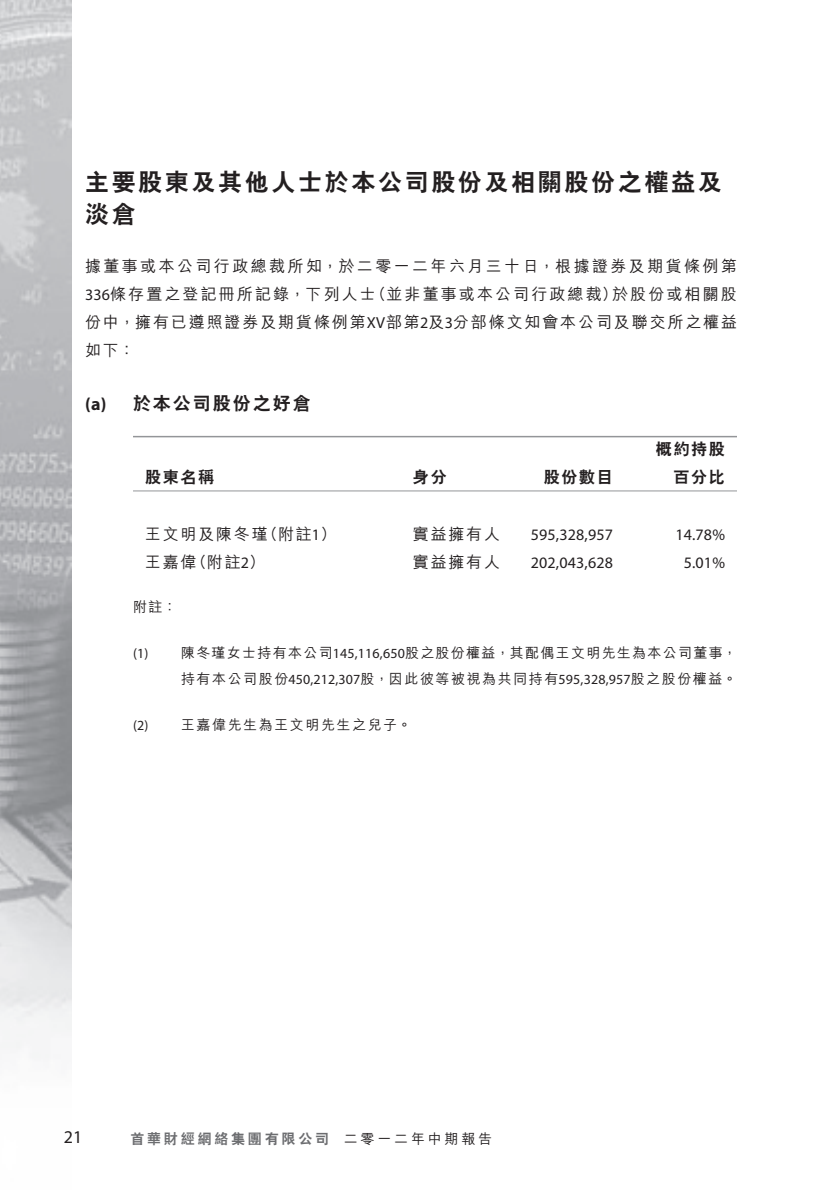
<style>
.page{position:relative;width:840px;height:1190px;background:#fff}
.page>*{position:absolute;margin:0;border:0;box-sizing:border-box;transform-origin:0 0}
.t1{font:24px/32px "C Hei 2 HK Xbold E Ten B5 H";letter-spacing:.11em;color:#231f20}
.t2{font:18px "C Hei 2 HK Xbold E Ten B5 H";letter-spacing:.11em;color:#231f20}
.t3{font:18px "Myriad Pro";color:#231f20}
.t4{font:16px/28px "M Hei HK Medium E Ten B5 H";letter-spacing:.115em;color:#231f20;text-align:justify}
.t5{font:16px "Myriad Pro";letter-spacing:.01em;color:#231f20}
.t6{font:16px/28px "C Hei 2 HK Xbold E Ten B5 H";letter-spacing:.11em;color:#231f20;text-align:right}
.t7{font:14px/26px "M Hei HK Medium E Ten B5 H";letter-spacing:.11em;color:#231f20;text-align:right}
.t8{font:14px "C Hei 2 HK Xbold E Ten B5 H";letter-spacing:.2em;color:#6c6d70}
.s1{font-family:"Myriad Pro"}
.s2{font-family:"Myriad Pro";font-weight:700}
.s3{font-family:"M Hei HK Medium E Ten B5 H";color:#231f20}
</style>
<div class="page">
<img style="left:0;top:0;width:72px;height:1058px">
<hr style="left:133px;top:436px;width:604px;height:1px;background:#939598">
<hr style="left:133px;top:490px;width:604px;height:1px;background:#939598">
<h1 class="t1" style="left:85px;top:169px;width:638px">主要股東及其他人士於本公司股份及相關股份之權益及淡倉</h1>
<p class="t4" style="left:85px;top:254px;width:654px">據董事或本公司行政總裁所知，於二零一二年六月三十日，根據證券及期貨條例第<span class="s1">336</span>條存置之登記冊所記錄，下列人士（並非董事或本公司行政總裁）於股份或相關股份中，擁有已遵照證券及期貨條例第<span class="s1">XV</span>部第<span class="s1">2</span>及<span class="s1">3</span>分部條文知會本公司及聯交所之權益如下：</p>
<p class="t2" style="left:85px;top:396px;width:227px"><span class="s2">(a)</span> 於本公司股份之好倉</p>
<p class="t6" style="left:145px;top:465px;width:71px">股東名稱</p>
<p class="t6" style="left:413px;top:465px;width:35px">身分</p>
<p class="t6" style="left:544px;top:465px;width:71px">股份數目</p>
<p class="t6" style="left:656px;top:437px;width:71px">概約持股百分比</p>
<p class="t4" style="left:145px;top:522px;width:193px">王文明及陳冬瑾（附註<span class="s1">1</span>）</p>
<p class="t4" style="left:413px;top:522px;width:89px">實益擁有人</p>
<p class="t5" style="left:531px;top:528px;width:84px">595,328,957</p>
<p class="t5" style="left:675px;top:528px;width:51px">14.78%</p>
<p class="t4" style="left:145px;top:550px;width:122px">王嘉偉（附註<span class="s1">2</span>）</p>
<p class="t4" style="left:413px;top:550px;width:89px">實益擁有人</p>
<p class="t5" style="left:531px;top:556px;width:84px">202,043,628</p>
<p class="t5" style="left:684px;top:556px;width:43px">5.01%</p>
<p class="t7" style="left:133px;top:596px;width:45px">附註：</p>
<p class="t7" style="left:133px;top:642px;width:605px"><span class="s1">(1)</span> 陳冬瑾女士持有本公司<span class="s1">145,116,650</span>股之股份權益，其配偶王文明先生為本公司董事，持有本公司股份<span class="s1">450,212,307</span>股，因此彼等被視為共同持有<span class="s1">595,328,957</span>股之股份權益。</p>
<p class="t7" style="left:133px;top:714px;width:280px"><span class="s1">(2)</span> 王嘉偉先生為王文明先生之兒子。</p>
<p class="t3" style="left:64px;top:1130px;width:20px">21</p>
<p class="t8" style="left:130px;top:1133px;width:363px">首華財經網絡集團有限公司 <span class="s3">二零一二年中期報告</span></p>
</div>
